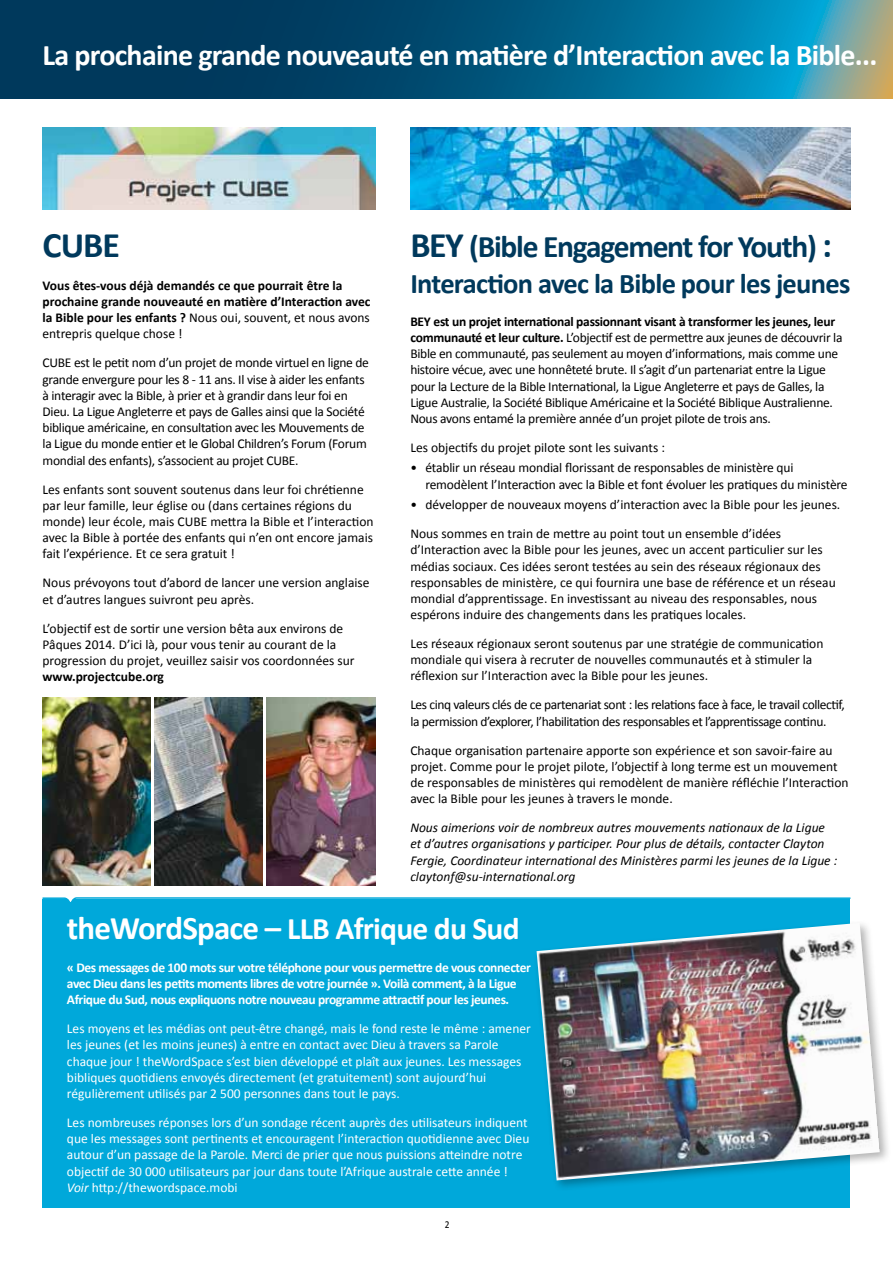
<style>
.page{position:relative;width:893px;height:1263px;background:#fff}
.page>*{position:absolute;margin:0;border:0;box-sizing:border-box;transform-origin:0 0}
.t1{font:700 36px "Calibri";color:#00395c}
.t2{font:700 31.5px "Calibri";letter-spacing:-.04em;color:#00395c}
.t3{font:700 31.5px "Calibri";letter-spacing:-.025em;color:#fff}
.t4{font:700 30px "Calibri";letter-spacing:-.025em;color:#fff}
.t5{font:700 28.5px "Calibri";letter-spacing:-.025em;color:#00395c}
.t6{font:13.5px/16.2px "Calibri";letter-spacing:-.01em;color:#000}
.t7{font:13.5px/16.2px "Calibri";color:#fff}
.t8{font:italic 13.5px/16.2px "Calibri";color:#000}
.t9{font:700 13.5px/16.2px "Calibri";letter-spacing:-.03em;color:#fff}
.t10{font:700 13.5px/16.2px "Calibri";color:#000}
.t11{font:13.5px/16.2px "Calibri";letter-spacing:-.03em;color:#000}
.t12{font:10.5px "Calibri";color:#000;scale:.9 1}
.s1{font-weight:400}
.s2{font-size:36px}
.s3{font-weight:700}
.s4{font-size:33px}
.s5{font-style:italic}
</style>
<div class="page">
<svg style="left:0;top:0;width:893px;height:99px;background:#0c5c7e"></svg>
<div style="left:43px;top:899px;width:807px;height:309px;background:#00a8da"></div>
<img style="left:43px;top:128px;width:332px;height:82px">
<img style="left:410px;top:128px;width:440px;height:82px">
<div style="left:533px;top:919px;width:359px;height:274px;background:#000;opacity:.3"></div>
<img style="left:537px;top:923px;width:343px;height:257px">
<img style="left:43px;top:697px;width:108px;height:188px">
<img style="left:154px;top:697px;width:109px;height:188px">
<img style="left:267px;top:697px;width:108px;height:188px">
<svg style="left:43px;top:897px;width:807px;height:5px"></svg>
<h3 class="t4" style="left:43px;top:36px;width:836px">La prochaine grande nouveauté en matière d’Interaction avec la Bible...</h3>
<h1 class="t1" style="left:43px;top:222px;width:79px">CUBE</h1>
<p class="t10" style="left:43px;top:277px;width:330px">Vous êtes-vous déjà demandés ce que pourrait être la prochaine grande nouveauté en matière d’Interaction avec la Bible pour les enfants ? <span class="s1">Nous oui, souvent, et nous avons entrepris quelque chose !</span></p>
<p class="t6" style="left:43px;top:354px;width:328px">CUBE est le petit nom d’un projet de monde virtuel en ligne de grande envergure pour les 8 - 11 ans. Il vise à aider les enfants à interagir avec la Bible, à prier et à grandir dans leur foi en Dieu. La Ligue Angleterre et pays de Galles ainsi que la Société biblique américaine, en consultation avec les Mouvements de la Ligue du monde entier et le Global Children’s Forum (Forum mondial des enfants), s’associent au projet CUBE.</p>
<p class="t6" style="left:43px;top:480px;width:333px">Les enfants sont souvent soutenus dans leur foi chrétienne par leur famille, leur église ou (dans certaines régions du monde) leur école, mais CUBE mettra la Bible et l’interaction avec la Bible à portée des enfants qui n’en ont encore jamais fait l’expérience. Et ce sera gratuit !</p>
<p class="t6" style="left:43px;top:574px;width:329px">Nous prévoyons tout d’abord de lancer une version anglaise et d’autres langues suivront peu après.</p>
<p class="t6" style="left:43px;top:619px;width:313px">L’objectif est de sortir une version bêta aux environs de<br>Pâques 2014. D’ici là, pour vous tenir au courant de la progression du projet, veuillez saisir vos coordonnées sur</p>
<p class="t10" style="left:43px;top:668px;width:123px">www.projectcube.org</p>
<h2 class="t2" style="left:410px;top:227px;width:423px"><span class="s2">BEY</span> (Bible Engagement for Youth) <span class="s2">:</span></h2>
<h3 class="t5" style="left:410px;top:265px;width:441px">Interaction avec la Bible pour les jeunes</h3>
<p class="t6" style="left:410px;top:313px;width:434px"><span class="s3">BEY est un projet international passionnant visant à transformer les jeunes, leur communauté et leur culture.</span> L’objectif est de permettre aux jeunes de découvrir la Bible en communauté, pas seulement au moyen d’informations, mais comme une histoire vécue, avec une honnêteté brute. Il s’agit d’un partenariat entre la Ligue pour la Lecture de la Bible International, la Ligue Angleterre et pays de Galles, la Ligue Australie, la Société Biblique Américaine et la Société Biblique Australienne.<br>Nous avons entamé la première année d’un projet pilote de trois ans.</p>
<p class="t6" style="left:410px;top:439px;width:256px">Les objectifs du projet pilote sont les suivants :</p>
<p class="t6" style="left:425px;top:459px;width:424px;text-indent:-15px">• établir un réseau mondial florissant de responsables de ministère qui remodèlent l’Interaction avec la Bible et font évoluer les pratiques du ministère</p>
<p class="t6" style="left:410px;top:489px;width:432px;line-height:29px">• développer de nouveaux moyens d’interaction avec la Bible pour les jeunes.<br>Nous sommes en train de mettre au point tout un ensemble d’idées</p>
<p class="t6" style="left:410px;top:541px;width:427px">d’Interaction avec la Bible pour les jeunes, avec un accent particulier sur les médias sociaux. Ces idées seront testées au sein des réseaux régionaux des responsables de ministère, ce qui fournira une base de référence et un réseau mondial d’apprentissage. En investissant au niveau des responsables, nous espérons induire des changements dans les pratiques locales.</p>
<p class="t6" style="left:410px;top:635px;width:415px">Les réseaux régionaux seront soutenus par une stratégie de communication mondiale qui visera à recruter de nouvelles communautés et à stimuler la réflexion sur l’Interaction avec la Bible pour les jeunes.</p>
<p class="t11" style="left:410px;top:696px;width:436px">Les cinq valeurs clés de ce partenariat sont : les relations face à face, le travail collectif, la permission d’explorer, l’habilitation des responsables et l’apprentissage continu.</p>
<p class="t6" style="left:410px;top:741px;width:440px">Chaque organisation partenaire apporte son expérience et son savoir-faire au projet. Comme pour le projet pilote, l’objectif à long terme est un mouvement de responsables de ministères qui remodèlent de manière réfléchie l’Interaction avec la Bible pour les jeunes à travers le monde.</p>
<p class="t8" style="left:410px;top:819px;width:429px">Nous aimerions voir de nombreux autres mouvements nationaux de la Ligue et d’autres organisations y participer. Pour plus de détails, contacter Clayton Fergie, Coordinateur international des Ministères parmi les jeunes de la Ligue : claytonf@su-international.org</p>
<h2 class="t3" style="left:67px;top:909px;width:454px"><span class="s4">theWordSpace –</span> LLB Afrique du Sud</h2>
<p class="t9" style="left:67px;top:959px;width:465px">« Des messages de 100 mots sur votre téléphone pour vous permettre de vous connecter avec Dieu dans les petits moments libres de votre journée ». Voilà comment, à la Ligue<br>Afrique du Sud, nous expliquons notre nouveau programme attractif pour les jeunes.</p>
<p class="t7" style="left:67px;top:1020px;width:465px">Les moyens et les médias ont peut-être changé, mais le fond reste le même : amener les jeunes (et les moins jeunes) à entre en contact avec Dieu à travers sa Parole chaque jour ! theWordSpace s’est bien développé et plaît aux jeunes. Les messages bibliques quotidiens envoyés directement (et gratuitement) sont aujourd’hui régulièrement utilisés par 2 500 personnes dans tout le pays.</p>
<p class="t7" style="left:67px;top:1114px;width:464px">Les nombreuses réponses lors d’un sondage récent auprès des utilisateurs indiquent que les messages sont pertinents et encouragent l’interaction quotidienne avec Dieu autour d’un passage de la Parole. Merci de prier que nous puissions atteindre notre objectif de 30 000 utilisateurs par jour dans toute l’Afrique australe cette année !<br><span class="s5">Voir</span> http://thewordspace.mobi</p>
<p class="t12" style="left:445px;top:1218px;width:7px">2</p>
</div>
